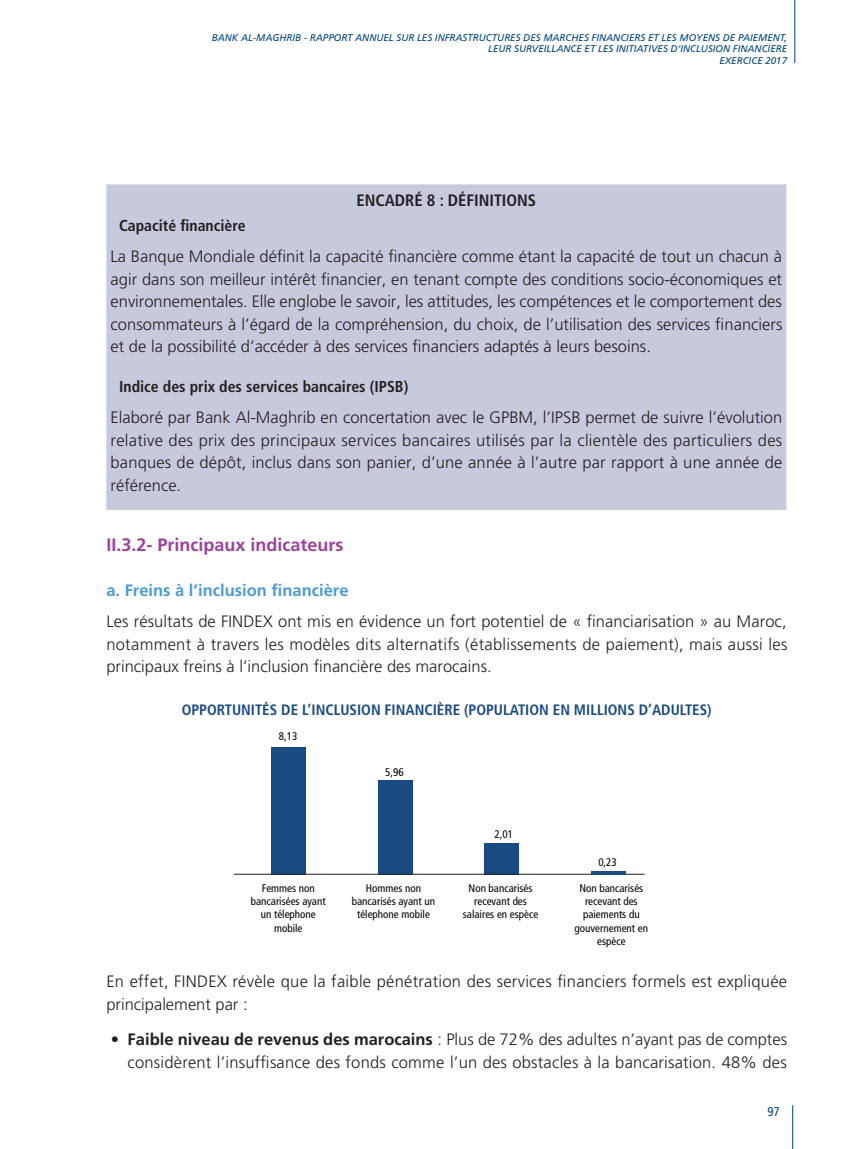
<style>
.page{position:relative;width:851px;height:1149px;background:#fff}
.page>*{position:absolute;margin:0;border:0;box-sizing:border-box;transform-origin:0 0}
.t1{font:700 18px "Frutiger";color:#9a4499}
.t2{font:300 16.5px/22.5px "Frutiger";letter-spacing:.01em;color:#231f20;text-align:justify}
.t3{font:700 16.5px "Frutiger";color:#4c9ad3}
.t4{font:700 condensed 16.5px "Frutiger";color:#231f20}
.t5{font:700 condensed 15.75px "Frutiger";color:#231f20}
.t6{font:700 condensed 15px "Frutiger";color:#194a82}
.t7{font:condensed 12.75px "Frutiger";color:#00447b}
.t8{font:condensed 11.1px/13.2px "Frutiger";color:#000;text-align:center}
.t9{font:italic 9.75px/11.7px "Frutiger";color:#00447b;text-align:right}
.s1{font-weight:700}
</style>
<div class="page">
<hr style="left:794px;top:0;width:1px;height:63px;background:#00447b">
<hr style="left:792px;top:1104px;width:1px;height:44px;background:#00447b">
<div style="left:106px;top:184px;width:680px;height:325px;background:#c7c9dc"></div>
<div style="left:271px;top:747px;width:35px;height:127px;background:#194a82"></div>
<div style="left:378px;top:779px;width:34px;height:95px;background:#194a82"></div>
<div style="left:484px;top:842px;width:35px;height:31px;background:#194a82"></div>
<hr style="left:234px;top:873px;width:410px;height:1px;background:#231f20">
<svg style="left:591px;top:871px;width:34px;height:3px"></svg>
<p class="t9" style="left:212px;top:32px;width:576px">BANK AL-MAGHRIB - RAPPORT ANNUEL SUR LES INFRASTRUCTURES DES MARCHES FINANCIERS ET LES MOYENS DE PAIEMENT,<br>LEUR SURVEILLANCE ET LES INITIATIVES D’INCLUSION FINANCIERE<br>EXERCICE 2017</p>
<p class="t4" style="left:356px;top:190px;width:181px">ENCADRÉ 8 : DÉFINITIONS</p>
<p class="t5" style="left:119px;top:216px;width:128px">Capacité financière</p>
<p class="t2" style="left:111px;top:245px;width:673px">La Banque Mondiale définit la capacité financière comme étant la capacité de tout un chacun à agir dans son meilleur intérêt financier, en tenant compte des conditions socio-économiques et environnementales. Elle englobe le savoir, les attitudes, les compétences et le comportement des consommateurs à l’égard de la compréhension, du choix, de l’utilisation des services financiers et de la possibilité d’accéder à des services financiers adaptés à leurs besoins.</p>
<p class="t5" style="left:119px;top:377px;width:290px">Indice des prix des services bancaires (IPSB)</p>
<p class="t2" style="left:111px;top:406px;width:673px">Elaboré par Bank Al-Maghrib en concertation avec le GPBM, l’IPSB permet de suivre l’évolution relative des prix des principaux services bancaires utilisés par la clientèle des particuliers des banques de dépôt, inclus dans son panier, d’une année à l’autre par rapport à une année de référence.</p>
<p class="t1" style="left:106px;top:534px;width:239px">II.3.2- Principaux indicateurs</p>
<p class="t3" style="left:106px;top:580px;width:244px">a. Freins à l’inclusion financière</p>
<p class="t2" style="left:106px;top:610px;width:682px">Les résultats de FINDEX ont mis en évidence un fort potentiel de « financiarisation » au Maroc, notamment à travers les modèles dits alternatifs (établissements de paiement), mais aussi les principaux freins à l’inclusion financière des marocains.</p>
<p class="t6" style="left:182px;top:701px;width:531px">OPPORTUNITÉS DE L’INCLUSION FINANCIÈRE (POPULATION EN MILLIONS D’ADULTES)</p>
<p class="t8" style="left:279px;top:729px;width:20px">8,13</p>
<p class="t8" style="left:385px;top:765px;width:20px">5,96</p>
<p class="t8" style="left:494px;top:827px;width:20px">2,01</p>
<p class="t8" style="left:598px;top:855px;width:20px">0,23</p>
<p class="t8" style="left:251px;top:881px;width:76px">Femmes non bancarisées ayant un télephone mobile</p>
<p class="t8" style="left:352px;top:881px;width:85px">Hommes non bancarisés ayant un télephone mobile</p>
<p class="t8" style="left:463px;top:881px;width:77px">Non bancarisés recevant des salaires en espèce</p>
<p class="t8" style="left:574px;top:881px;width:75px">Non bancarisés recevant des paiements du gouvernement en espèce</p>
<p class="t2" style="left:106px;top:970px;width:682px">En effet, FINDEX révèle que la faible pénétration des services financiers formels est expliquée principalement par :</p>
<p class="t2" style="left:111px;top:1028px;width:677px;text-align:right"><span class="s1">• Faible niveau de revenus des marocains</span> : Plus de 72% des adultes n’ayant pas de comptes considèrent l’insuffisance des fonds comme l’un des obstacles à la bancarisation. 48% des</p>
<p class="t7" style="left:767px;top:1104px;width:14px">97</p>
</div>
